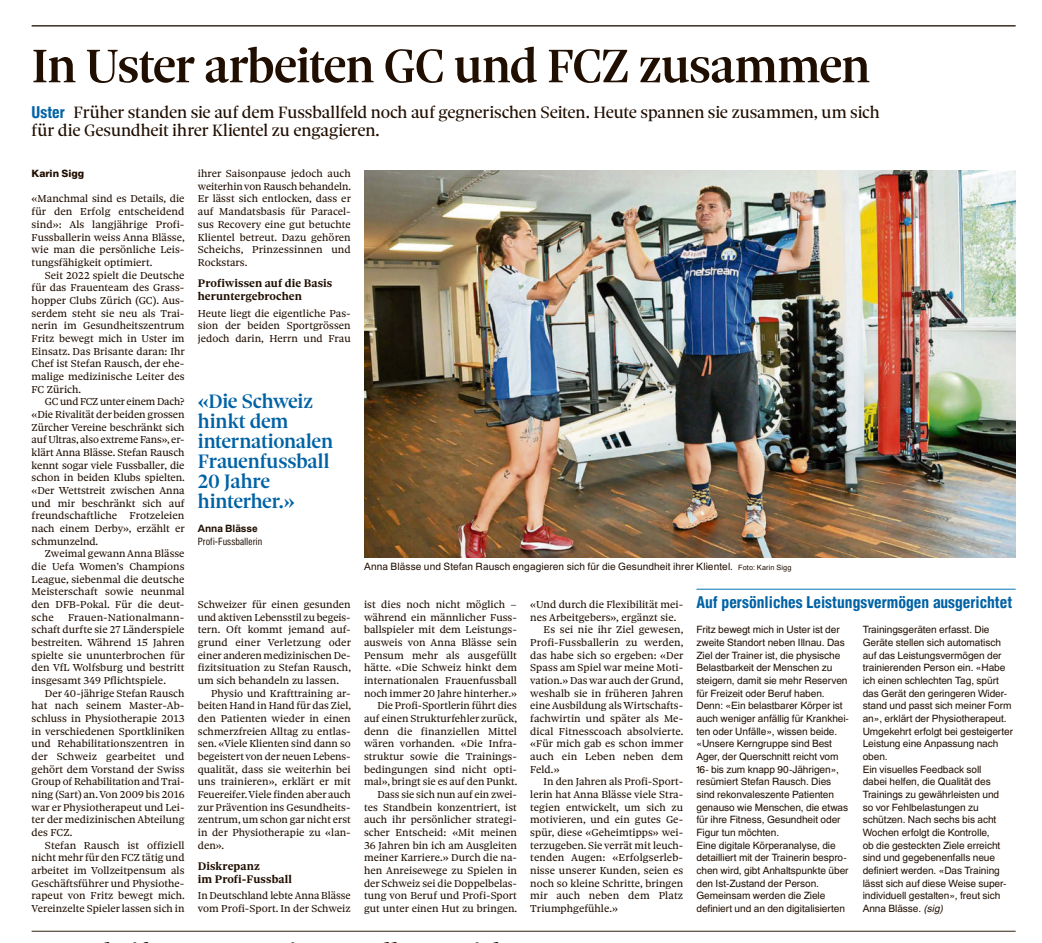
<style>
.page{position:relative;width:1042px;height:943px;background:#fff}
.page>*{position:absolute;margin:0;border:0;box-sizing:border-box;transform-origin:0 0}
.t1{font:500 50.4px "Sole Serif Headline";letter-spacing:-.025em;color:#200e00}
.t2{font:500 20.82px/19.9px "Sole Serif Headline";letter-spacing:-.01em;color:#0062a5}
.t3{font:17.68px/18.7px "Sole Serif Headline";letter-spacing:-.01em;color:#200e00}
.t4{font:700 expanded 16.45px "Newhouse DT Cond";color:#0062a5}
.t5{font:700 11.72px/12.6px "Sole Serif Text";letter-spacing:.01em;color:#200e00}
.t6{font:10.85px/12.6px "Sole Serif Text";letter-spacing:.005em;color:#200e00;text-align:justify}
.t7{font:10.15px/12.6px "Newhouse DT";letter-spacing:-.005em;color:#200e00}
.t8{font:10.15px "Newhouse DT Cond";color:#200e00}
.t9{font:700 10.15px "Newhouse DT";color:#200e00}
.t10{font:800 10.15px "Newhouse DT";color:#200e00}
.s1{font-family:"Newhouse DT Cond";font-weight:700;font-stretch:expanded;font-size:16.45px;color:#0062a5}
.s2{font-size:7.35px}
.s3{font-style:italic}
</style>
<div class="page">
<hr style="left:32px;top:25px;width:983px;height:2px;background:#2e2113">
<hr style="left:32px;top:930px;width:983px;height:1px;background:#2e2113">
<hr style="left:696px;top:589px;width:319px;height:1px;background:#0074b7">
<img style="left:364px;top:170px;width:651px;height:387px">
<h1 class="t1" style="left:32px;top:34px;width:840px">In Uster arbeiten GC und FCZ zusammen</h1>
<h3 class="t3" style="left:32px;top:103px;width:849px"><span class="s1">Uster</span> Früher standen sie auf dem Fussballfeld noch auf gegnerischen Seiten. Heute spannen sie zusammen, um sich für die Gesundheit ihrer Klientel zu engagieren.</h3>
<p class="t10" style="left:32px;top:167px;width:54px">Karin Sigg</p>
<p class="t6" style="left:32px;top:192px;width:155px">«Manchmal sind es Details, die für den Erfolg entscheidend sind»: Als langjährige Profi-Fussballerin weiss Anna Blässe, wie man die persönliche Leis&shy;tungsfähigkeit optimiert.</p>
<p class="t6" style="left:32px;top:268px;width:155px;text-indent:13px">Seit 2022 spielt die Deutsche für das Frauenteam des Grass&shy;hopper Clubs Zürich (GC). Aus&shy;serdem steht sie neu als Trai&shy;nerin im Gesundheitszentrum Fritz bewegt mich in Uster im Einsatz. Das Brisante daran: Ihr Chef ist Stefan Rausch, der ehe&shy;malige medizinische Leiter des FC Zürich.</p>
<p class="t6" style="left:32px;top:395px;width:155px;text-indent:13px">GC und FCZ unter einem Dach? «Die Rivalität der beiden grossen Zürcher Vereine beschränkt sich auf Ultras, also extreme Fans», er&shy;klärt Anna Blässe. Stefan Rausch kennt sogar viele Fussballer, die schon in beiden Klubs spielten. «Der Wettstreit zwischen Anna und mir beschränkt sich auf freundschaftliche Frotzeleien nach einem Derby», erzählt er schmunzelnd.</p>
<p class="t6" style="left:32px;top:547px;width:154px;text-indent:13px">Zweimal gewann Anna Blässe die Uefa Women’s Champions League, siebenmal die deutsche Meisterschaft sowie neunmal den DFB-Pokal. Für die deut&shy;sche</p>
<p class="t6" style="left:198px;top:167px;width:155px">ihrer Saisonpause jedoch auch weiterhin von Rausch behandeln.<br>Er lässt sich entlocken, dass er auf Mandatsbasis für Paracel&shy;sus Recovery eine gut betuchte Klientel betreut. Dazu gehören Scheichs, Prinzessinnen und Rockstars.</p>
<p class="t5" style="left:198px;top:277px;width:136px">Profiwissen auf die Basis heruntergebrochen</p>
<p class="t6" style="left:198px;top:306px;width:154px">Heute liegt die eigentliche Pas&shy;sion der beiden Sportgrössen jedoch darin, Herrn und Frau</p>
<h2 class="t2" style="left:198px;top:392px;width:137px">«Die Schweiz hinkt dem internationalen<br>Frauenfussball<br>20 Jahre hinterher.»</h2>
<p class="t9" style="left:198px;top:521px;width:61px">Anna Blässe</p>
<p class="t8" style="left:198px;top:534px;width:66px">Profi-Fussballerin</p>
<p class="t7" style="left:364px;top:559px;width:429px">Anna Blässe und Stefan Rausch engagieren sich für die Gesundheit ihrer Klientel. <span class="s2">Foto: Karin Sigg</span></p>
<h3 class="t4" style="left:696px;top:592px;width:317px">Auf persönliches Leistungsvermögen ausgerichtet</h3>
<p class="t7" style="left:696px;top:623px;width:154px">Fritz bewegt mich in Uster ist der zweite Standort neben Illnau. Das<br>Ziel der Trainer ist, die physische<br>Belastbarkeit der Menschen zu steigern, damit sie mehr Reserven für Freizeit oder Beruf haben.<br>Denn: «Ein belastbarer Körper ist auch weniger anfällig für Krankhei&shy;ten oder Unfälle», wissen beide. «Unsere Kerngruppe sind Best<br>Ager, der Querschnitt reicht vom<br>16- bis zum knapp 90-Jährigen», resümiert Stefan Rausch. Dies sind rekonvaleszente Patienten genauso wie Menschen, die etwas für ihre Fitness, Gesundheit oder<br>Figur tun möchten.<br>Eine digitale Körperanalyse, die detailliert mit der Trainerin bespro&shy;chen wird, gibt Anhaltspunkte über den Ist-Zustand der Person.<br>Gemeinsam werden die Ziele definiert und an den digitalisierten</p>
<p class="t7" style="left:863px;top:623px;width:152px">Trainingsgeräten erfasst. Die<br>Geräte stellen sich automatisch auf das Leistungsvermögen der trainierenden Person ein. «Habe ich einen schlechten Tag, spürt das Gerät den geringeren Wider&shy;stand und passt sich meiner Form an», erklärt der Physiotherapeut.<br>Umgekehrt erfolgt bei gesteigerter<br>Leistung eine Anpassung nach oben.<br>Ein visuelles Feedback soll<br>dabei helfen, die Qualität des<br>Trainings zu gewährleisten und<br>so vor Fehlbelastungen zu schützen. Nach sechs bis acht<br>Wochen erfolgt die Kontrolle,<br>ob die gesteckten Ziele erreicht sind und gegebenenfalls neue definiert werden. «Das Training lässt sich auf diese Weise super&shy;individuell gestalten», freut sich<br>Anna Blässe. <span class="s3">(sig)</span></p>
<p class="t6" style="left:364px;top:597px;width:155px;text-align:right">ist dies noch nicht möglich – während ein männlicher Fuss&shy;ballspieler mit dem Leistungs&shy;ausweis von Anna Blässe sein<br>Pensum mehr als ausgefüllt hätte. «Die Schweiz hinkt dem internationalen Frauenfussball noch immer 20 Jahre hinterher.»<br>Die Profi-Sportlerin führt dies auf einen Strukturfehler zurück, denn die finanziellen Mittel wären vorhanden. «Die Infra&shy;struktur sowie die Trainings&shy;bedingungen sind nicht opti&shy;mal», bringt sie es auf den Punkt.<br>Dass sie sich nun auf ein zwei&shy;tes Standbein konzentriert, ist auch ihr persönlicher strategi&shy;scher Entscheid: «Mit meinen<br>36 Jahren bin ich am Ausgleiten meiner Karriere.» Durch die na&shy;hen Anreisewege zu Spielen in der Schweiz sei die Doppelbelas&shy;tung von Beruf und Profi-Sport gut unter einen Hut zu bringen.</p>
<p class="t6" style="left:530px;top:597px;width:154px">«Und durch die Flexibilität mei-</p>
<p class="t6" style="left:198px;top:597px;width:155px">Schweizer für einen gesunden und aktiven Lebensstil zu begeis&shy;tern. Oft kommt jemand auf&shy;grund einer Verletzung oder einer anderen medizinischen De&shy;fizitsituation zu Stefan Rausch, um sich behandeln zu lassen.</p>
<p class="t6" style="left:198px;top:686px;width:155px;text-indent:13px">Physio und Krafttraining ar&shy;beiten Hand in Hand für das Ziel, den Patienten wieder in einen schmerzfreien Alltag zu entlas&shy;sen. «Viele Klienten sind dann so begeistert von der neuen Lebens&shy;qualität, dass sie weiterhin bei uns trainieren», erklärt er mit Feuereifer. Viele finden aber auch zur Prävention ins Gesundheits&shy;zentrum, um schon gar nicht erst in der Physiotherapie zu «lan&shy;den».</p>
<p class="t5" style="left:198px;top:859px;width:96px">Diskrepanz<br>im Profi-Fussball</p>
<p class="t6" style="left:198px;top:889px;width:154px">In Deutschland lebte Anna Blässe vom Profi-Sport. In der Schweiz</p>
<p class="t6" style="left:530px;top:610px;width:148px">nes Arbeitgebers», ergänzt sie.</p>
<p class="t6" style="left:543px;top:623px;width:141px">Es sei nie ihr Ziel gewesen,</p>
<p class="t6" style="left:530px;top:635px;width:155px">Profi-Fussballerin zu werden,</p>
<p class="t6" style="left:530px;top:648px;width:155px">das habe sich so ergeben: «Der</p>
<p class="t6" style="left:530px;top:661px;width:154px">Spass am Spiel war meine Moti-</p>
<p class="t6" style="left:530px;top:673px;width:155px">vation.» Das war auch der Grund,</p>
<p class="t6" style="left:530px;top:686px;width:154px">weshalb sie in früheren Jahren</p>
<p class="t6" style="left:530px;top:699px;width:154px">eine Ausbildung als Wirtschafts-</p>
<p class="t6" style="left:530px;top:711px;width:154px">fachwirtin und später als Me-</p>
<p class="t6" style="left:530px;top:724px;width:155px">dical Fitnesscoach absolvierte.</p>
<p class="t6" style="left:530px;top:737px;width:155px">«Für mich gab es schon immer</p>
<p class="t6" style="left:530px;top:749px;width:154px">auch ein Leben neben dem</p>
<p class="t6" style="left:530px;top:762px;width:31px">Feld.»</p>
<p class="t6" style="left:543px;top:775px;width:141px">In den Jahren als Profi-Sport-</p>
<p class="t6" style="left:530px;top:787px;width:154px">lerin hat Anna Blässe viele Stra-</p>
<p class="t6" style="left:530px;top:800px;width:154px">tegien entwickelt, um sich zu</p>
<p class="t6" style="left:530px;top:813px;width:154px">motivieren, und ein gutes Ge-</p>
<p class="t6" style="left:530px;top:825px;width:154px">spür, diese «Geheimtipps» wei-</p>
<p class="t6" style="left:530px;top:838px;width:154px">terzugeben. Sie verrät mit leuch-</p>
<p class="t6" style="left:530px;top:851px;width:154px">tenden Augen: «Erfolgserleb-</p>
<p class="t6" style="left:530px;top:863px;width:154px">nisse unserer Kunden, seien es</p>
<p class="t6" style="left:530px;top:876px;width:154px">noch so kleine Schritte, bringen</p>
<p class="t6" style="left:530px;top:889px;width:154px">mir auch neben dem Platz</p>
<p class="t6" style="left:530px;top:901px;width:89px">Triumphgefühle.»</p>
<p class="t6" style="left:32px;top:610px;width:155px;text-indent:36px">Frauen-Nationalmann&shy;schaft durfte sie 27 Länderspiele bestreiten. Während 15 Jahren spielte sie ununterbrochen für den VfL Wolfsburg und bestritt insgesamt 349 Pflichtspiele.</p>
<p class="t6" style="left:32px;top:686px;width:154px;text-indent:13px">Der 40-jährige Stefan Rausch hat nach seinem Master-Ab&shy;schluss in Physiotherapie 2013 in verschiedenen Sportkliniken und Rehabilitationszentren in der Schweiz gearbeitet und gehört dem Vorstand der Swiss Group of Rehabilitation and Trai&shy;ning (Sart) an. Von 2009 bis 2016 war er Physiotherapeut und Lei&shy;ter der medizinischen Abteilung des FCZ.</p>
<p class="t6" style="left:32px;top:838px;width:155px;text-indent:13px">Stefan Rausch ist offiziell nicht mehr für den FCZ tätig und arbeitet im Vollzeitpensum als Geschäftsführer und Physiothe&shy;rapeut von Fritz bewegt mich.<br>Vereinzelte Spieler lassen sich in</p>
</div>
